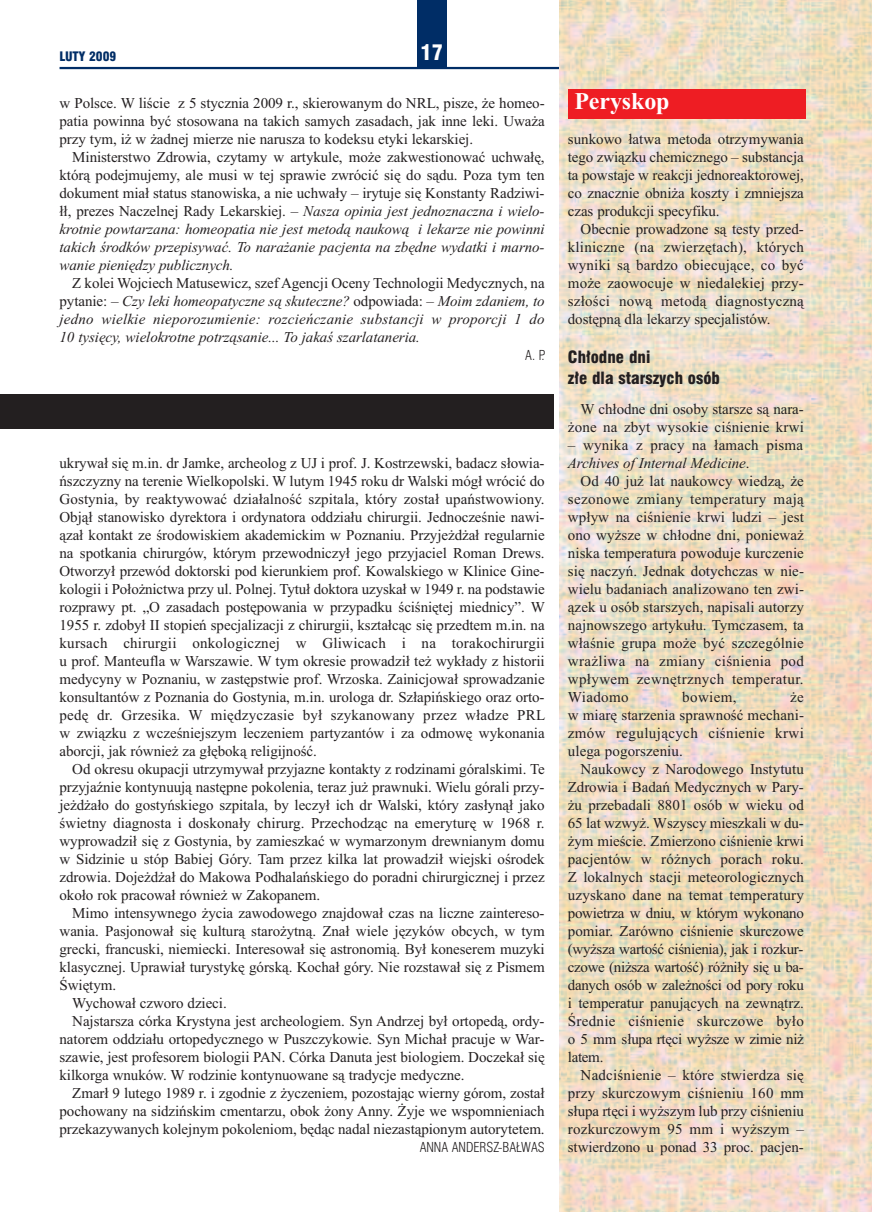
<style>
.page{position:relative;width:872px;height:1212px;background:#fff}
.page>*{position:absolute;margin:0;border:0;box-sizing:border-box;transform-origin:0 0}
.t1{font:700 24px "Times New Roman";letter-spacing:-.005em;color:#fff}
.t2{font:21px "Swis 721 Blk Cn EU";color:#fff}
.t3{font:16.5px/21px "Swis 721 Blk Cn EU";color:#231f20}
.t4{font:15px/18px "Times New Roman";letter-spacing:-.005em;color:#231f20;text-align:justify}
.t5{font:italic 15px/18px "Times New Roman";letter-spacing:-.005em;color:#231f20;text-align:justify}
.t6{font:15px/18px "Times New Roman";letter-spacing:.015em;color:#231f20}
.t7{font:13.5px "Swis 721 Lt Cn EU";color:#231f20}
.t8{font:12.75px "Swis 721 Blk Cn EU";color:#002d66}
.s1{font-style:italic}
.s2{font-style:normal}
</style>
<div class="page">
<hr style="left:60px;top:67px;width:744px;height:2px;background:#002d66">
<div style="left:417px;top:0;width:29px;height:68px;background:#002d66"></div>
<img style="left:559px;top:0;width:313px;height:1212px">
<div style="left:568px;top:89px;width:237px;height:30px;background:#ee1d23"></div>
<div style="left:0;top:394px;width:554px;height:34px;background:#231f20"></div>
<p class="t8" style="left:60px;top:48px;width:58px">LUTY 2009</p>
<h2 class="t2" style="left:420px;top:40px;width:24px">17</h2>
<p class="t4" style="left:60px;top:94px;width:486px">w Polsce. W liście z 5 stycznia 2009 r., skierowanym do NRL, pisze, że homeo&shy;patia powinna być stosowana na takich samych zasadach, jak inne leki. Uważa przy tym, iż w żadnej mierze nie narusza to kodeksu etyki lekarskiej.</p>
<p class="t4" style="left:60px;top:148px;width:486px;text-indent:13px">Ministerstwo Zdrowia, czytamy w artykule, może zakwestionować uchwałę, którą podejmujemy, ale musi w tej sprawie zwrócić się do sądu. Poza tym ten dokument miał status stanowiska, a nie uchwały – irytuje się Konstanty Radziwi&shy;łł, prezes Naczelnej Rady Lekarskiej. – <span class="s1">Nasza opinia jest jednoznaczna i wielo&shy;krotnie powtarzana: homeopatia nie jest metodą naukową i lekarze nie powinni takich środków przepisywać. To narażanie pacjenta na zbędne wydatki i marno&shy;wanie pieniędzy publicznych.</span></p>
<p class="t5" style="left:60px;top:274px;width:486px;text-indent:13px"><span class="s2">Z kolei Wojciech Matusewicz, szef Agencji Oceny Technologii Medycznych, na pytanie: –</span> Czy leki homeopatyczne są skuteczne? <span class="s2">odpowiada: –</span> Moim zdaniem, to jedno wielkie nieporozumienie: rozcieńczanie substancji w proporcji 1 do 10 tysięcy, wielokrotne potrząsanie... To jakaś szarlataneria.</p>
<p class="t7" style="left:525px;top:347px;width:22px">A. P.</p>
<p class="t4" style="left:60px;top:454px;width:487px">ukrywał się m.in. dr Jamke, archeolog z UJ i prof. J. Kostrzewski, badacz słowia&shy;ńszczyzny na terenie Wielkopolski. W lutym 1945 roku dr Walski mógł wrócić do Gostynia, by reaktywować działalność szpitala, który został upaństwowiony.<br>Objął stanowisko dyrektora i ordynatora oddziału chirurgii. Jednocześnie nawi&shy;ązał kontakt ze środowiskiem akademickim w Poznaniu. Przyjeżdżał regularnie na spotkania chirurgów, którym przewodniczył jego przyjaciel Roman Drews.<br>Otworzył przewód doktorski pod kierunkiem prof. Kowalskiego w Klinice Gine&shy;kologii i Położnictwa przy ul. Polnej. Tytuł doktora uzyskał w 1949 r. na podstawie rozprawy pt. „O zasadach postępowania w przypadku ściśniętej miednicy”. W 1955 r. zdobył II stopień specjalizacji z chirurgii, kształcąc się przedtem m.in. na kursach chirurgii onkologicznej w Gliwicach i na torakochirurgii u prof. Manteufla w Warszawie. W tym okresie prowadził też wykłady z historii medycyny w Poznaniu, w zastępstwie prof. Wrzoska. Zainicjował sprowadzanie konsultantów z Poznania do Gostynia, m.in. urologa dr. Szłapińskiego oraz orto&shy;pedę dr. Grzesika. W międzyczasie był szykanowany przez władze PRL w związku z wcześniejszym leczeniem partyzantów i za odmowę wykonania aborcji, jak również za głęboką religijność.</p>
<p class="t4" style="left:60px;top:760px;width:486px;text-indent:13px">Od okresu okupacji utrzymywał przyjazne kontakty z rodzinami góralskimi. Te przyjaźnie kontynuują następne pokolenia, teraz już prawnuki. Wielu górali przy&shy;jeżdżało do gostyńskiego szpitala, by leczył ich dr Walski, który zasłynął jako świetny diagnosta i doskonały chirurg. Przechodząc na emeryturę w 1968 r. wyprowadził się z Gostynia, by zamieszkać w wymarzonym drewnianym domu w Sidzinie u stóp Babiej Góry. Tam przez kilka lat prowadził wiejski ośrodek zdrowia. Dojeżdżał do Makowa Podhalańskiego do poradni chirurgicznej i przez około rok pracował również w Zakopanem.</p>
<p class="t4" style="left:72px;top:904px;width:474px">Mimo intensywnego życia zawodowego znajdował czas na liczne zaintereso-</p>
<p class="t4" style="left:60px;top:922px;width:486px">wania. Pasjonował się kulturą starożytną. Znał wiele języków obcych, w tym</p>
<p class="t4" style="left:60px;top:940px;width:486px">grecki, francuski, niemiecki. Interesował się astronomią. Był koneserem muzyki</p>
<p class="t4" style="left:60px;top:958px;width:486px">klasycznej. Uprawiał turystykę górską. Kochał góry. Nie rozstawał się z Pismem</p>
<p class="t4" style="left:60px;top:976px;width:58px">Świętym.</p>
<p class="t4" style="left:72px;top:994px;width:156px">Wychował czworo dzieci.</p>
<p class="t4" style="left:72px;top:1012px;width:474px">Najstarsza córka Krystyna jest archeologiem. Syn Andrzej był ortopedą, ordy-</p>
<p class="t4" style="left:60px;top:1030px;width:486px">natorem oddziału ortopedycznego w Puszczykowie. Syn Michał pracuje w War-</p>
<p class="t4" style="left:60px;top:1048px;width:486px">szawie, jest profesorem biologii PAN. Córka Danuta jest biologiem. Doczekał się</p>
<p class="t4" style="left:60px;top:1066px;width:406px">kilkorga wnuków. W rodzinie kontynuowane są tradycje medyczne.</p>
<p class="t4" style="left:72px;top:1084px;width:474px">Zmarł 9 lutego 1989 r. i zgodnie z życzeniem, pozostając wierny górom, został</p>
<p class="t4" style="left:60px;top:1102px;width:486px">pochowany na sidzińskim cmentarzu, obok żony Anny. Żyje we wspomnieniach</p>
<p class="t4" style="left:60px;top:1120px;width:486px">przekazywanych kolejnym pokoleniom, będąc nadal niezastąpionym autorytetem.</p>
<p class="t7" style="left:420px;top:1139px;width:126px">ANNA ANDERSZ-BAŁWAS</p>
<h1 class="t1" style="left:574px;top:87px;width:97px">Peryskop</h1>
<p class="t4" style="left:568px;top:130px;width:237px">sunkowo łatwa metoda otrzymywania tego związku chemicznego – substancja ta powstaje w reakcji jednoreaktorowej, co znacznie obniża koszty i zmniejsza czas produkcji specyfiku.</p>
<p class="t4" style="left:568px;top:220px;width:238px;text-indent:13px">Obecnie prowadzone są testy przed&shy;kliniczne (na zwierzętach), których wyniki są bardzo obiecujące, co być może zaowocuje w niedalekiej przy&shy;szłości nową metodą diagnostyczną dostępną dla lekarzy specjalistów.</p>
<p class="t3" style="left:568px;top:347px;width:154px">Chłodne dni<br>złe dla starszych osób</p>
<p class="t4" style="left:568px;top:400px;width:237px;text-align:right">W chłodne dni osoby starsze są nara&shy;żone na zbyt wysokie ciśnienie krwi</p>
<p class="t6" style="left:568px;top:436px;width:237px">– wynika z pracy na łamach pisma<br><span class="s1">Archives of Internal Medicine</span>.</p>
<p class="t4" style="left:568px;top:472px;width:238px;text-indent:13px">Od 40 już lat naukowcy wiedzą, że sezonowe zmiany temperatury mają wpływ na ciśnienie krwi ludzi – jest ono wyższe w chłodne dni, ponieważ niska temperatura powoduje kurczenie się naczyń. Jednak dotychczas w nie&shy;wielu badaniach analizowano ten zwi&shy;ązek u osób starszych, napisali autorzy najnowszego artykułu. Tymczasem, ta właśnie grupa może być szczególnie wrażliwa na zmiany ciśnienia pod wpływem zewnętrznych temperatur.<br>Wiadomo</p>
<p class="t4" style="left:682px;top:688px;width:56px">bowiem,</p>
<p class="t4" style="left:568px;top:688px;width:238px;text-indent:222px">że w miarę starzenia sprawność mechani&shy;zmów regulujących ciśnienie krwi ulega pogorszeniu.</p>
<p class="t4" style="left:568px;top:760px;width:238px;text-indent:13px">Naukowcy z Narodowego Instytutu Zdrowia i Badań Medycznych w Pary&shy;żu przebadali 8801 osób w wieku od 65 lat wzwyż. Wszyscy mieszkali w du&shy;żym mieście. Zmierzono ciśnienie krwi pacjentów w różnych porach roku.<br>Z lokalnych stacji meteorologicznych uzyskano dane na temat temperatury powietrza w dniu, w którym wykonano pomiar. Zarówno ciśnienie skurczowe (wyższa wartość ciśnienia), jak i rozkur&shy;czowe (niższa wartość) różniły się u ba&shy;danych osób w zależności od pory roku i temperatur panujących na zewnątrz.<br>Średnie ciśnienie skurczowe było o 5 mm słupa rtęci wyższe w zimie niż latem.</p>
<p class="t4" style="left:568px;top:1066px;width:238px;text-indent:13px">Nadciśnienie – które stwierdza się przy skurczowym ciśnieniu 160 mm słupa rtęci i wyższym lub przy ciśnieniu rozkurczowym 95 mm i wyższym – stwierdzono u ponad 33 proc. pacjen-</p>
</div>
